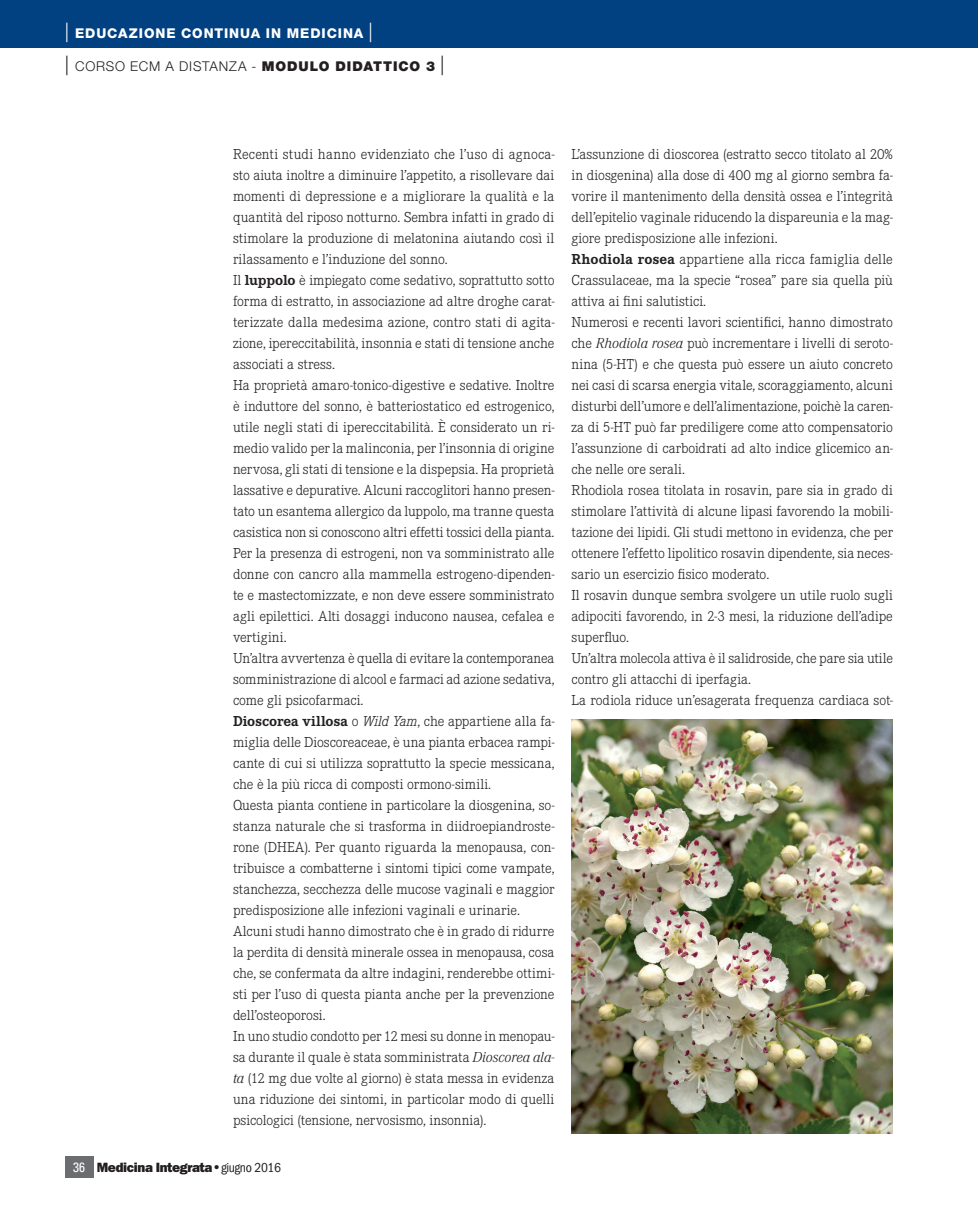
<style>
.page{position:relative;width:978px;height:1212px;background:#fff}
.page>*{position:absolute;margin:0;border:0;box-sizing:border-box;transform-origin:0 0}
.t1{font:15px/21px "Corporate E Light";color:#231f20}
.t2{font:300 13.5px "Helvetica Neue LT Std";letter-spacing:.06em;color:#231f20}
.t3{font:13.5px "ITC Franklin Gothic Std Hvy";letter-spacing:-.025em;color:#231f20}
.t4{font:800 13.5px "Helvetica Neue LT Std";letter-spacing:.07em;color:#fff}
.s1{font-weight:300;font-size:19.5px}
.s2{font-size:19.5px}
.s3{font-weight:900}
.s4{font-family:"Corporate E Bold"}
.s5{font-style:italic}
.s6{font-family:"Corporate A Light";font-style:italic}
.s7{font-family:"Univers LT Std";font-stretch:condensed;color:#fff}
.s8{font-family:"Univers LT Std";font-stretch:condensed}
.s9{font-family:"ITC Franklin Gothic Std";font-stretch:condensed}
</style>
<div class="page">
<div style="left:0;top:0;width:978px;height:48px;background:#014081"></div>
<div style="left:65px;top:1156px;width:29px;height:22px;background:#6c6d70"></div>
<img style="left:571px;top:719px;width:322px;height:414px">
<p class="t4" style="left:65px;top:25px;width:310px"><span class="s1">|</span> EDUCAZIONE CONTINUA IN MEDICINA <span class="s1">|</span></p>
<p class="t2" style="left:65px;top:58px;width:381px"><span class="s2">|</span> CORSO ECM A DISTANZA - <span class="s3">MODULO DIDATTICO 3</span> <span class="s2">|</span></p>
<p class="t1" style="left:233px;top:144px;width:323px">Recenti studi hanno evidenziato che l’uso di agnoca&shy;sto aiuta inoltre a diminuire l’appetito, a risollevare dai momenti di depressione e a migliorare la qualità e la quantità del riposo notturno. Sembra infatti in grado di stimolare la produzione di melatonina aiutando così il rilassamento e l’induzione del sonno.<br>Il <span class="s4">luppolo</span> è impiegato come sedativo, soprattutto sotto forma di estratto, in associazione ad altre droghe carat&shy;terizzate dalla medesima azione, contro stati di agita&shy;zione, ipereccitabilità, insonnia e stati di tensione anche associati a stress.<br>Ha proprietà amaro-tonico-digestive e sedative. Inoltre è induttore del sonno, è batteriostatico ed estrogenico, utile negli stati di ipereccitabilità. È considerato un ri&shy;medio valido per la malinconia, per l’insonnia di origine nervosa, gli stati di tensione e la dispepsia. Ha proprietà lassative e depurative. Alcuni raccoglitori hanno presen&shy;tato un esantema allergico da luppolo, ma tranne questa casistica non si conoscono altri effetti tossici della pianta.<br>Per la presenza di estrogeni, non va somministrato alle donne con cancro alla mammella estrogeno-dipenden&shy;te e mastectomizzate, e non deve essere somministrato agli epilettici. Alti dosaggi inducono nausea, cefalea e vertigini.<br>Un’altra avvertenza è quella di evitare la contemporanea somministrazione di alcool e farmaci ad azione sedativa, come gli psicofarmaci.<br><span class="s4">Dioscorea villosa</span> o <span class="s5">Wild Yam</span>, che appartiene alla fa&shy;miglia delle Dioscoreaceae, è una pianta erbacea rampi&shy;cante di cui si utilizza soprattutto la specie messicana, che è la più ricca di composti ormono-simili.<br>Questa pianta contiene in particolare la diosgenina, so&shy;stanza naturale che si trasforma in diidroepiandroste&shy;rone (DHEA). Per quanto riguarda la menopausa, con&shy;tribuisce a combatterne i sintomi tipici come vampate, stanchezza, secchezza delle mucose vaginali e maggior predisposizione alle infezioni vaginali e urinarie.<br>Alcuni studi hanno dimostrato che è in grado di ridurre la perdita di densità minerale ossea in menopausa, cosa che, se confermata da altre indagini, renderebbe ottimi&shy;sti per l’uso di questa pianta anche per la prevenzione dell’osteoporosi.<br>In uno studio condotto per 12 mesi su donne in menopau&shy;sa durante il quale è stata somministrata <span class="s6">Dioscorea ala&shy;ta</span> (12 mg due volte al giorno) è stata messa in evidenza una riduzione dei sintomi, in particolar modo di quelli psicologici (tensione, nervosismo, insonnia).</p>
<p class="t1" style="left:571px;top:144px;width:323px">L’assunzione di dioscorea (estratto secco titolato al 20% in diosgenina) alla dose di 400 mg al giorno sembra fa&shy;vorire il mantenimento della densità ossea e l’integrità dell’epitelio vaginale riducendo la dispareunia e la mag&shy;giore predisposizione alle infezioni.<br><span class="s4">Rhodiola rosea</span> appartiene alla ricca famiglia delle Crassulaceae, ma la specie “rosea” pare sia quella più attiva ai fini salutistici.<br>Numerosi e recenti lavori scientifici, hanno dimostrato che <span class="s6">Rhodiola rosea</span> può incrementare i livelli di seroto&shy;nina (5-HT) e che questa può essere un aiuto concreto nei casi di scarsa energia vitale, scoraggiamento, alcuni disturbi dell’umore e dell’alimentazione, poichè la caren&shy;za di 5-HT può far prediligere come atto compensatorio l’assunzione di carboidrati ad alto indice glicemico an&shy;che nelle ore serali.<br>Rhodiola rosea titolata in rosavin, pare sia in grado di stimolare l’attività di alcune lipasi favorendo la mobili&shy;tazione dei lipidi. Gli studi mettono in evidenza, che per ottenere l’effetto lipolitico rosavin dipendente, sia neces&shy;sario un esercizio fisico moderato.<br>Il rosavin dunque sembra svolgere un utile ruolo sugli adipociti favorendo, in 2-3 mesi, la riduzione dell’adipe superfluo.<br>Un’altra molecola attiva è il salidroside, che pare sia utile contro gli attacchi di iperfagia.<br>La rodiola riduce un’esagerata frequenza cardiaca sot-</p>
<p class="t3" style="left:73px;top:1159px;width:209px"><span class="s7">36</span> Medicina Integrata <span class="s8">•</span> <span class="s9">giugno 2016</span></p>
</div>
